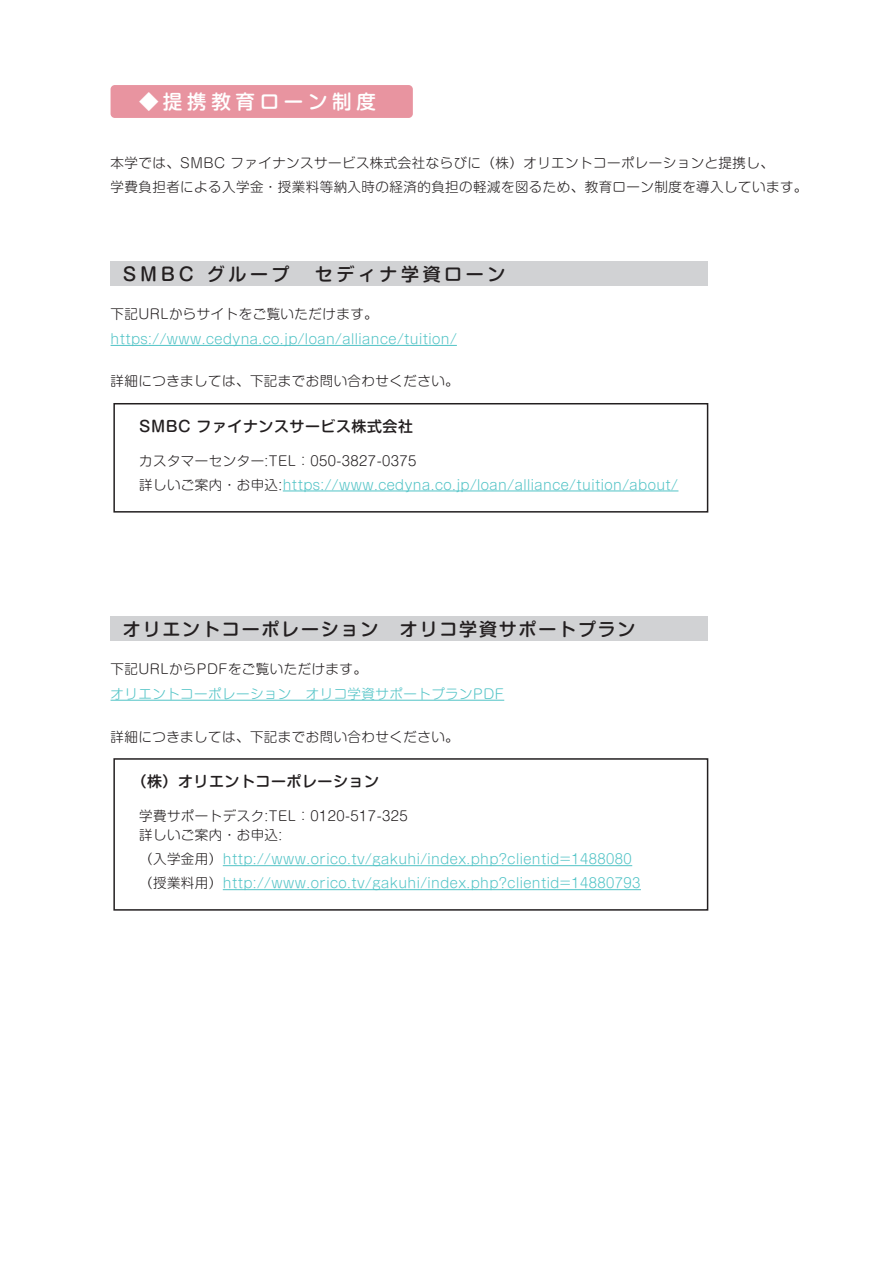
<style>
.page{position:relative;width:893px;height:1263px;background:#fff}
.page>*{position:absolute;margin:0;border:0;box-sizing:border-box;transform-origin:0 0}
.t1{font:500 19.5px "Shin M Go Pro";letter-spacing:.24em;color:#fff}
.t2{font:500 18px "Shin M Go Pro";letter-spacing:.1em;color:#231f20}
.t3{font:500 18px "Shin M Go Pro";letter-spacing:.2em;color:#231f20}
.t4{font:500 15px "Shin M Go Pro";letter-spacing:.035em;color:#231f20}
.t5{font:300 13.5px/24px "Shin M Go Pro";letter-spacing:.035em;color:#51c3c6}
.t6{font:300 13.5px/24px "Shin M Go Pro";letter-spacing:.035em;color:#231f20}
.s1{color:#231f20}
</style>
<div class="page">
<div style="left:111px;top:262px;width:597px;height:24px;background:#d1d2d4"></div>
<div style="left:111px;top:85px;width:302px;height:33px;background:#e894a0;border-radius:4px"></div>
<hr style="left:283px;top:491px;width:395px;height:1px;background:#51c3c6">
<div style="left:113px;top:403px;width:595px;height:110px;border:2px solid #231f20"></div>
<div style="left:111px;top:617px;width:597px;height:24px;background:#d1d2d4"></div>
<hr style="left:223px;top:865px;width:409px;height:1px;background:#51c3c6">
<hr style="left:223px;top:889px;width:418px;height:1px;background:#51c3c6">
<hr style="left:111px;top:700px;width:393px;height:1px;background:#51c3c6">
<div style="left:113px;top:758px;width:595px;height:153px;border:2px solid #231f20"></div>
<hr style="left:111px;top:345px;width:346px;height:1px;background:#51c3c6">
<h1 class="t1" style="left:139px;top:86px;width:238px">◆提携教育ローン制度</h1>
<p class="t6" style="left:111px;top:149px;width:698px">本学では、SMBC ファイナンスサービス株式会社ならびに（株）オリエントコーポレーションと提携し、<br>学費負担者による入学金・授業料等納入時の経済的負担の軽減を図るため、教育ローン制度を導入しています。</p>
<h2 class="t3" style="left:123px;top:259px;width:384px">SMBC グループ　セディナ学資ローン</h2>
<p class="t6" style="left:111px;top:301px;width:269px">下記URLからサイトをご覧いただけます。</p>
<p class="t5" style="left:111px;top:325px;width:348px">https://www.cedyna.co.jp/loan/alliance/tuition/</p>
<p class="t6" style="left:111px;top:368px;width:350px">詳細につきましては、下記までお問い合わせください。</p>
<p class="t4" style="left:139px;top:414px;width:275px">SMBC ファイナンスサービス株式会社</p>
<p class="t5" style="left:139px;top:447px;width:540px"><span class="s1">カスタマーセンター:TEL：050-3827-0375<br>詳しいご案内・お申込:</span>https://www.cedyna.co.jp/loan/alliance/tuition/about/</p>
<h2 class="t2" style="left:123px;top:614px;width:514px">オリエントコーポレーション　オリコ学資サポートプラン</h2>
<p class="t6" style="left:111px;top:656px;width:258px">下記URLからPDFをご覧いただけます。</p>
<p class="t5" style="left:111px;top:680px;width:395px">オリエントコーポレーション　オリコ学資サポートプランPDF</p>
<p class="t6" style="left:111px;top:723px;width:350px">詳細につきましては、下記までお問い合わせください。</p>
<p class="t4" style="left:132px;top:769px;width:249px">（株）オリエントコーポレーション</p>
<p class="t6" style="left:139px;top:804px;width:270px;line-height:19.5px">学費サポートデスク:TEL：0120-517-325詳しいご案内・お申込:</p>
<p class="t5" style="left:139px;top:846px;width:503px"><span class="s1">（入学金用）</span>http://www.orico.tv/gakuhi/index.php?clientid=1488080<span class="s1">（授業料用）</span>http://www.orico.tv/gakuhi/index.php?clientid=14880793</p>
</div>
